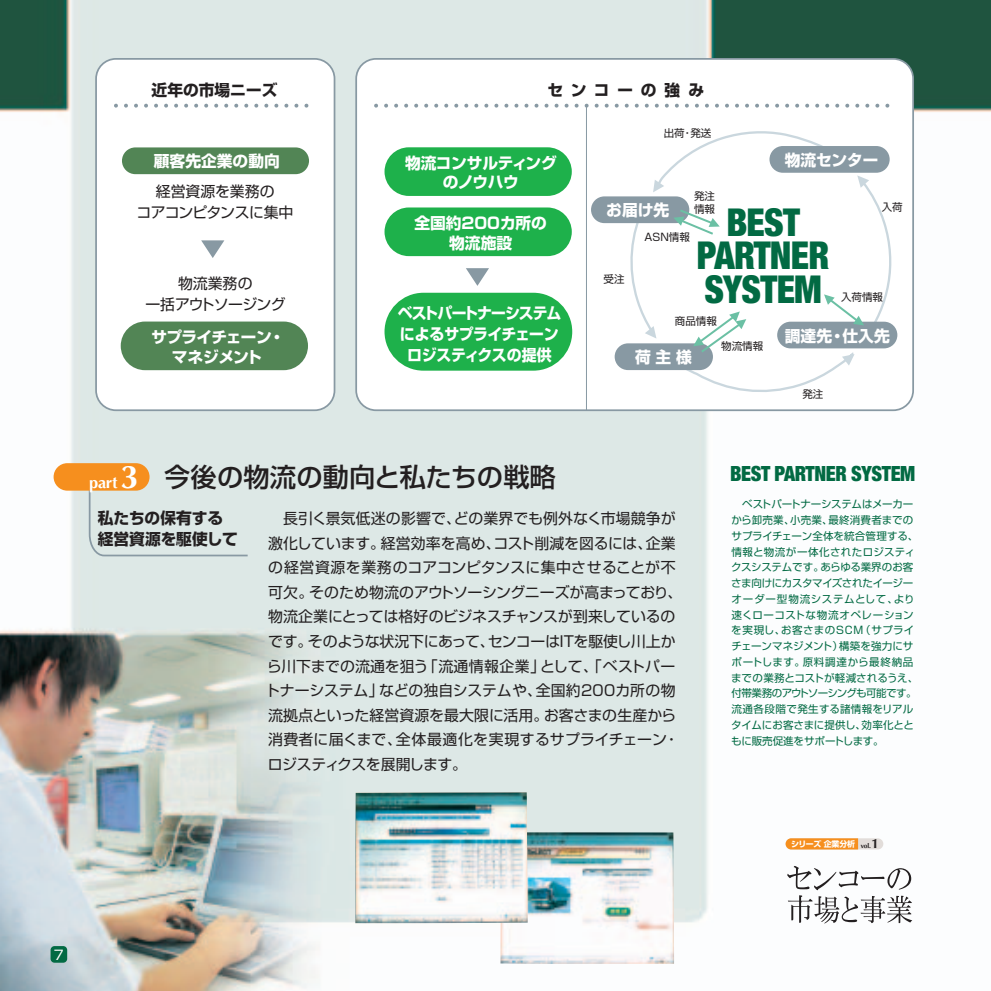
<style>
.page{position:relative;width:991px;height:991px;background:#fff}
.page>*{position:absolute;margin:0;border:0;box-sizing:border-box;transform-origin:0 0}
.t1{font:900 condensed 38.5px/33.2px "Helvetica Neue";letter-spacing:-.02em;color:#026a43;text-align:center;scale:.95 1}
.t2{font:500 26.25px "Shin Go";color:#231f20}
.t3{font:900 condensed 21px "Helvetica Neue";letter-spacing:-.02em;color:#026a43;scale:.95 1}
.t4{font:700 16.45px "Optima";color:#fff}
.t5{font:700 15.75px/19.2px "Shin Go";letter-spacing:-.02em;color:#fff;text-align:center}
.t6{font:700 15.75px/21px "Shin Go";letter-spacing:-.05em;color:#fff;text-align:center;scale:.95 1}
.t7{font:700 15.75px/21px "Shin Go";color:#231f20}
.t8{font:700 15.75px/19.2px "Shin Go";color:#fff;text-align:center}
.t9{font:700 15.75px/19.2px "Shin Go";letter-spacing:-.045em;color:#fff;text-align:center}
.t10{font:700 15.75px "Shin Go";letter-spacing:.5em;color:#231f20}
.t11{font:14.88px/24.5px "Shin Go";letter-spacing:-.005em;color:#231f20}
.t12{font:14.88px/21px "Shin Go";letter-spacing:-.03em;color:#231f20;text-align:center}
.t13{font:13.12px "Shin Go";color:#fff}
.t14{font:10.5px/15.8px "Shin Go";color:#026a43}
.t15{font:10.5px/12.2px "Shin Go";color:#231f20}
.t16{font:700 8.05px "Shin Go";letter-spacing:-.02em;color:#fff}
.s1{font-size:32.73px}
.s2{font-family:"Optima";font-size:13.3px;color:#231f20}
</style>
<div class="page">
<img style="left:0;top:0;width:990px;height:990px">
<img style="left:500px;top:832px;width:174px;height:131px">
<svg style="left:787px;top:866px;width:125px;height:57px"></svg>
<div style="left:785px;top:838px;width:98px;height:11px;background:#e2ddda;border-radius:6px"></div>
<svg style="left:785px;top:838px;width:73px;height:11px"></svg>
<div style="left:88px;top:467px;width:161px;height:90px;background:#dde8e6"></div>
<div style="left:51px;top:946px;width:16px;height:16px;background:#026a43;border-radius:4px"></div>
<div style="left:54px;top:463px;width:95px;height:27px;background:#f68f1e;border-radius:14px"></div>
<div style="left:95px;top:58px;width:240px;height:353px;background:#fff;border:2px solid #8899a3;border-radius:20px"></div>
<div style="left:355px;top:58px;width:559px;height:353px;background:#fff;border:2px solid #8899a3;border-radius:20px"></div>
<svg style="left:116px;top:104px;width:193px;height:4px"></svg>
<svg style="left:376px;top:104px;width:511px;height:4px"></svg>
<div style="left:122px;top:147px;width:187px;height:27px;background:#528555;border-radius:13px"></div>
<div style="left:121px;top:321px;width:187px;height:49px;background:#528555;border-radius:24px"></div>
<div style="left:384px;top:207px;width:188px;height:49px;background:#1eb14b;border-radius:24px"></div>
<div style="left:384px;top:293px;width:188px;height:77px;background:#1eb14b;border-radius:39px"></div>
<div style="left:384px;top:147px;width:188px;height:49px;background:#1eb14b;border-radius:24px"></div>
<svg style="left:201px;top:240px;width:23px;height:18px"></svg>
<svg style="left:466px;top:268px;width:23px;height:18px"></svg>
<hr style="left:586px;top:107px;width:1px;height:303px;background:#8899a3">
<svg style="left:624px;top:131px;width:274px;height:261px"></svg>
<div style="left:614px;top:343px;width:99px;height:27px;background:#8899a3;border-radius:13px"></div>
<div style="left:591px;top:196px;width:98px;height:27px;background:#8899a3;border-radius:13px"></div>
<div style="left:769px;top:146px;width:120px;height:27px;background:#8899a3;border-radius:13px"></div>
<div style="left:777px;top:322px;width:120px;height:26px;background:#8899a3;border-radius:13px"></div>
<svg style="left:653px;top:180px;width:11px;height:12px"></svg>
<svg style="left:645px;top:326px;width:11px;height:12px"></svg>
<svg style="left:842px;top:354px;width:12px;height:11px"></svg>
<svg style="left:857px;top:175px;width:12px;height:13px"></svg>
<svg style="left:673px;top:208px;width:46px;height:28px"></svg>
<svg style="left:693px;top:311px;width:53px;height:43px"></svg>
<svg style="left:823px;top:294px;width:41px;height:32px"></svg>
<img style="left:355px;top:792px;width:172px;height:131px">
<p class="t7" style="left:152px;top:81px;width:128px">近年の市場ニーズ</p>
<p class="t10" style="left:547px;top:84px;width:158px">センコーの強み</p>
<p class="t15" style="left:663px;top:128px;width:49px">出荷・発送</p>
<p class="t8" style="left:154px;top:153px;width:127px">顧客先企業の動向</p>
<p class="t11" style="left:136px;top:182px;width:158px;line-height:21px;text-align:center">経営資源を業務の<br>コアコンピタンスに集中</p>
<p class="t12" style="left:145px;top:274px;width:142px">物流業務の<br>一括アウトソージング</p>
<p class="t9" style="left:151px;top:330px;width:135px">サプライチェーン・マネジメント</p>
<p class="t5" style="left:405px;top:156px;width:153px">物流コンサルティングのノウハウ</p>
<p class="t8" style="left:414px;top:216px;width:134px">全国約200カ所の物流施設</p>
<p class="t6" style="left:397px;top:304px;width:174px">ベストパートナーシステムによるサプライチェーンロジスティクスの提供</p>
<p class="t5" style="left:784px;top:152px;width:95px">物流センター</p>
<p class="t15" style="left:694px;top:191px;width:23px">発注情報</p>
<p class="t5" style="left:606px;top:203px;width:64px">お届け先</p>
<h1 class="t1" style="left:697px;top:209px;width:141px">BEST<br>PARTNER<br>SYSTEM</h1>
<p class="t15" style="left:644px;top:232px;width:47px">ASN情報</p>
<p class="t15" style="left:603px;top:274px;width:23px">受注</p>
<p class="t15" style="left:881px;top:202px;width:23px">入荷</p>
<p class="t15" style="left:841px;top:292px;width:44px">入荷情報</p>
<p class="t15" style="left:675px;top:316px;width:44px">商品情報</p>
<p class="t5" style="left:635px;top:350px;width:58px">荷主様</p>
<p class="t15" style="left:721px;top:341px;width:44px">物流情報</p>
<p class="t5" style="left:784px;top:328px;width:106px">調達先・仕入先</p>
<p class="t15" style="left:802px;top:388px;width:23px">発注</p>
<h2 class="t2" style="left:164px;top:467px;width:393px">今後の物流の動向と私たちの戦略</h2>
<p class="t7" style="left:98px;top:509px;width:142px">私たちの保有する経営資源を駆使して</p>
<p class="t4" style="left:89px;top:475px;width:51px">part <span class="s1">3</span></p>
<p class="t11" style="left:265px;top:508px;width:419px">　長引く景気低迷の影響で、どの業界でも例外なく市場競争が激化しています。経営効率を高め、コスト削減を図るには、企業の経営資源を業務のコアコンピタンスに集中させることが不可欠。そのため物流のアウトソーシングニーズが高まっており、物流企業にとっては格好のビジネスチャンスが到来しているのです。そのような状況下にあって、センコーはITを駆使し川上から川下までの流通を狙う「流通情報企業」として、「ベストパートナーシステム」などの独自システムや、全国約200カ所の物流拠点といった経営資源を最大限に活用。お客さまの生産から消費者に届くまで、全体最適化を実現するサプライチェーン・ロジスティクスを展開します。</p>
<h3 class="t3" style="left:730px;top:466px;width:197px">BEST PARTNER SYSTEM</h3>
<p class="t14" style="left:731px;top:497px;width:189px">　ベストパートナーシステムはメーカーから卸売業、小売業、最終消費者までのサプライチェーン全体を統合管理する、情報と物流が一体化されたロジスティクスシステムです。あらゆる業界のお客さま向けにカスタマイズされたイージーオーダー型物流システムとして、より速くローコストな物流オペレーションを実現し、お客さまのSCM（サプライチェーンマネジメント）構築を強力にサポートします。原料調達から最終納品までの業務とコストが軽減されるうえ、付帯業務のアウトソーシングも可能です。流通各段階で発生する諸情報をリアルタイムにお客さまに提供し、効率化とともに販売促進をサポートします。</p>
<p class="t16" style="left:791px;top:841px;width:89px">シリーズ 企業分析 <sub>vol.</sub><span class="s2">1</span></p>
<p class="t13" style="left:54px;top:950px;width:11px">7</p>
</div>
